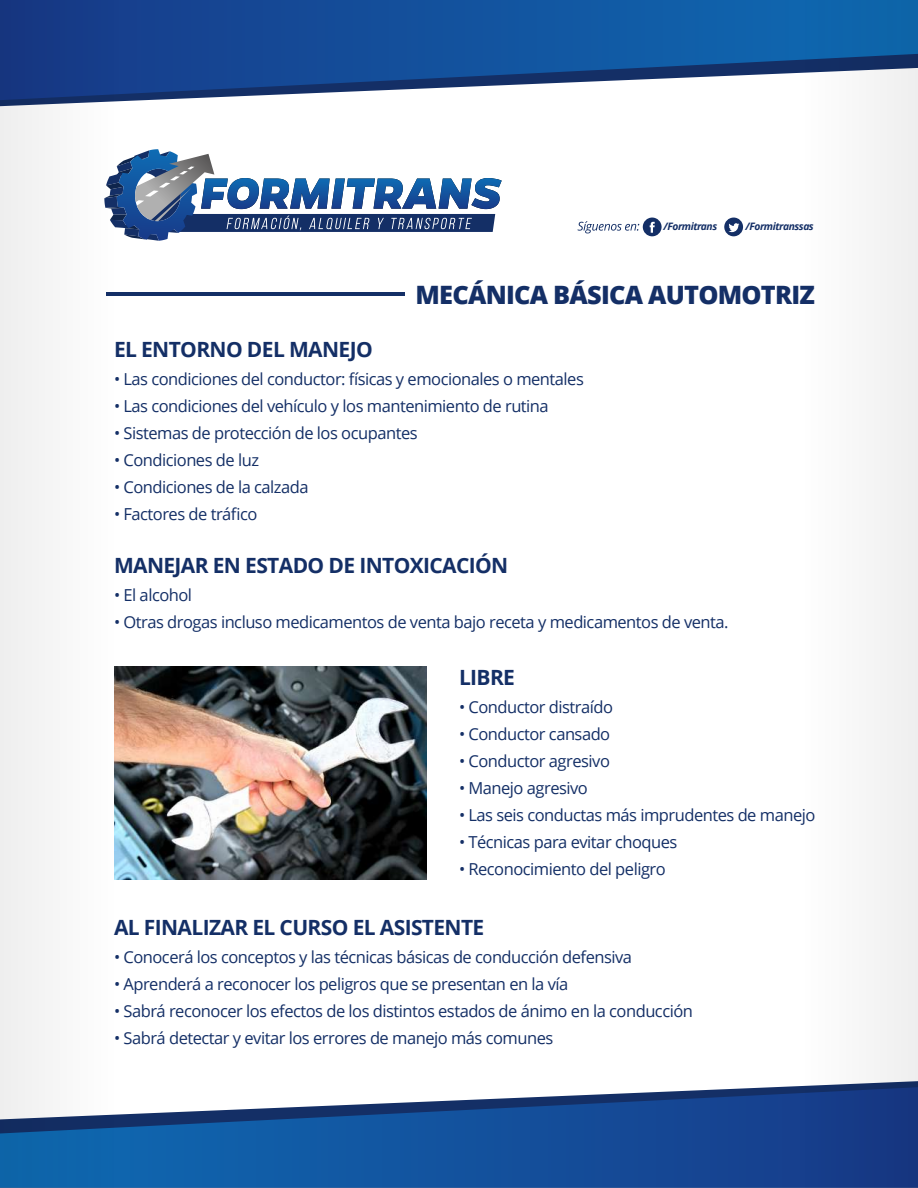
<style>
.page{position:relative;width:918px;height:1188px;background:#fff}
.page>*{position:absolute;margin:0;border:0;box-sizing:border-box;transform-origin:0 0}
.t1{font:800 25.35px "Open Sans";letter-spacing:-.03em;color:#142f66}
.t2{font:700 21px "Open Sans";letter-spacing:-.03em;color:#142f66}
.t3{font:16.5px "Open Sans";letter-spacing:-.03em;color:#142f66}
.t4{font:italic 700 10.2px "Open Sans";letter-spacing:-.045em;color:#142f66}
</style>
<div class="page">
<img style="left:121px;top:667px;width:306px;height:213px">
<svg style="left:121px;top:0;width:676px;height:100px;background:#3163a3"></svg>
<svg style="left:121px;top:1087px;width:676px;height:101px;background:#3264a4"></svg>
<svg style="left:0;top:0;width:121px;height:1188px"></svg>
<svg style="left:797px;top:0;width:121px;height:1188px"></svg>
<svg style="left:104px;top:149px;width:398px;height:92px"></svg>
<svg style="left:724px;top:218px;width:19px;height:18px"></svg>
<svg style="left:578px;top:218px;width:84px;height:18px"></svg>
<hr style="left:106px;top:292px;width:298px;height:4px;background:#142f66">
<p class="t4" style="left:664px;top:219px;width:55px">/Formitrans</p>
<p class="t4" style="left:746px;top:219px;width:70px">/Formitranssas</p>
<p class="t2" style="left:114px;top:335px;width:260px">EL ENTORNO DEL MANEJO</p>
<h1 class="t1" style="left:416px;top:275px;width:401px">MECÁNICA BÁSICA AUTOMOTRIZ</h1>
<p class="t3" style="left:114px;top:368px;width:471px">• Las condiciones del conductor: físicas y emocionales o mentales</p>
<p class="t3" style="left:114px;top:395px;width:436px">• Las condiciones del vehículo y los mantenimiento de rutina</p>
<p class="t3" style="left:114px;top:422px;width:305px">• Sistemas de protección de los ocupantes</p>
<p class="t3" style="left:114px;top:449px;width:147px">• Condiciones de luz</p>
<p class="t3" style="left:114px;top:476px;width:196px">• Condiciones de la calzada</p>
<p class="t3" style="left:114px;top:503px;width:145px">• Factores de tráfico</p>
<p class="t2" style="left:114px;top:551px;width:396px">MANEJAR EN ESTADO DE INTOXICACIÓN</p>
<p class="t3" style="left:114px;top:584px;width:80px">• El alcohol</p>
<p class="t3" style="left:114px;top:611px;width:616px">• Otras drogas incluso medicamentos de venta bajo receta y medicamentos de venta.</p>
<p class="t2" style="left:459px;top:663px;width:58px">LIBRE</p>
<p class="t3" style="left:459px;top:696px;width:156px">• Conductor distraído</p>
<p class="t3" style="left:459px;top:723px;width:153px">• Conductor cansado</p>
<p class="t3" style="left:459px;top:750px;width:152px">• Conductor agresivo</p>
<p class="t3" style="left:459px;top:777px;width:130px">• Manejo agresivo</p>
<p class="t3" style="left:459px;top:804px;width:358px">• Las seis conductas más imprudentes de manejo</p>
<p class="t3" style="left:459px;top:831px;width:220px">• Técnicas para evitar choques</p>
<p class="t3" style="left:459px;top:858px;width:208px">• Reconocimiento del peligro</p>
<p class="t2" style="left:114px;top:913px;width:372px">AL FINALIZAR EL CURSO EL ASISTENTE</p>
<p class="t3" style="left:114px;top:946px;width:520px">• Conocerá los conceptos y las técnicas básicas de conducción defensiva</p>
<p class="t3" style="left:114px;top:973px;width:456px">• Aprenderá a reconocer los peligros que se presentan en la vía</p>
<p class="t3" style="left:114px;top:1000px;width:580px">• Sabrá reconocer los efectos de los distintos estados de ánimo en la conducción</p>
<p class="t3" style="left:114px;top:1027px;width:441px">• Sabrá detectar y evitar los errores de manejo más comunes</p>
</div>
